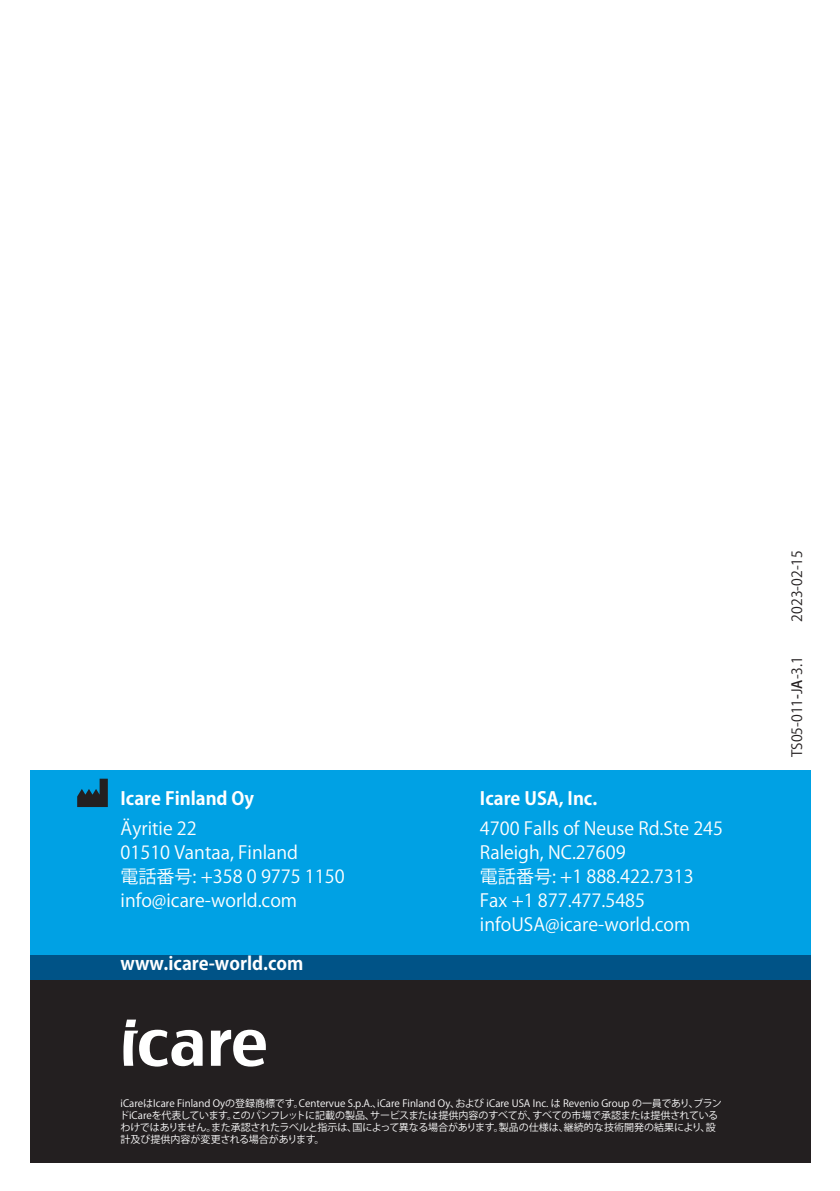
<style>
.page{position:relative;width:840px;height:1191px;background:#fff}
.page>*{position:absolute;margin:0;border:0;box-sizing:border-box;transform-origin:0 0}
.Contact_info_paragra{font:18px "Koz Go Pr 6 N";color:#fff}
.Contact_info_heading{font:700 18px "Koz Go Pr 6 N";color:#fff}
.Document_number{font:14px "Koz Go Pr 6 N";color:#231f20}
.t1{font:10px/12px "Koz Go Pr 6 N";color:#fff}
.s1{font-weight:500}
</style>
<div class="page">
<div style="left:30px;top:978px;width:779px;height:184px;background:#231f20"></div>
<div style="left:30px;top:953px;width:779px;height:26px;background:#005387"></div>
<svg style="left:123px;top:1019px;width:143px;height:47px"></svg>
<div style="left:30px;top:770px;width:779px;height:184px;background:#00a1e4"></div>
<svg style="left:77px;top:778px;width:31px;height:29px"></svg>
<p class="Contact_info_heading" style="left:120px;top:788px;width:135px">Icare Finland Oy</p>
<p class="Contact_info_paragra" style="left:120px;top:818px;width:78px">Äyritie 22</p>
<p class="Contact_info_paragra" style="left:120px;top:842px;width:179px">01510 Vantaa, Finland</p>
<p class="Contact_info_paragra" style="left:120px;top:866px;width:225px">電話番号: +358 0 9775 1150</p>
<p class="Contact_info_paragra" style="left:120px;top:890px;width:178px">info@icare-world.com</p>
<p class="Contact_info_heading" style="left:120px;top:953px;width:184px">www.icare-world.com</p>
<p class="Contact_info_heading" style="left:479px;top:788px;width:119px">Icare USA, Inc.</p>
<p class="Contact_info_paragra" style="left:479px;top:818px;width:244px">4700 Falls of Neuse Rd.Ste 245</p>
<p class="Contact_info_paragra" style="left:479px;top:842px;width:147px">Raleigh, NC.27609</p>
<p class="Contact_info_paragra" style="left:479px;top:866px;width:215px">電話番号: +1 888.422.7313</p>
<p class="Contact_info_paragra" style="left:479px;top:889px;width:166px">Fax +1 877.477.5485</p>
<p class="Contact_info_paragra" style="left:479px;top:913px;width:212px">infoUSA@icare-world.com</p>
<p class="t1" style="left:119px;top:1097px;width:603px">iCareはIcare Finland Oyの登録商標です。Centervue S.p.A.、iCare Finland Oy、および iCare USA Inc. は Revenio Group の一員であり、ブランドiCareを代表しています。このパンフレットに記載の製品、サービスまたは提供内容のすべてが、すべての市場で承認または提供されているわけではありません。また承認されたラベルと指示は、国によって異なる場合があります。製品の仕様は、継続的な技術開発の結果により、設計及び提供内容が変更される場合があります。</p>
<p class="Document_number" style="left:788px;top:621px;width:73px;rotate:-90deg">2023-02-15</p>
<p class="Document_number" style="left:788px;top:757px;width:102px;rotate:-90deg">TS05-011<span class="s1">-</span>J<span class="s1">A</span>-3.1</p>
</div>
